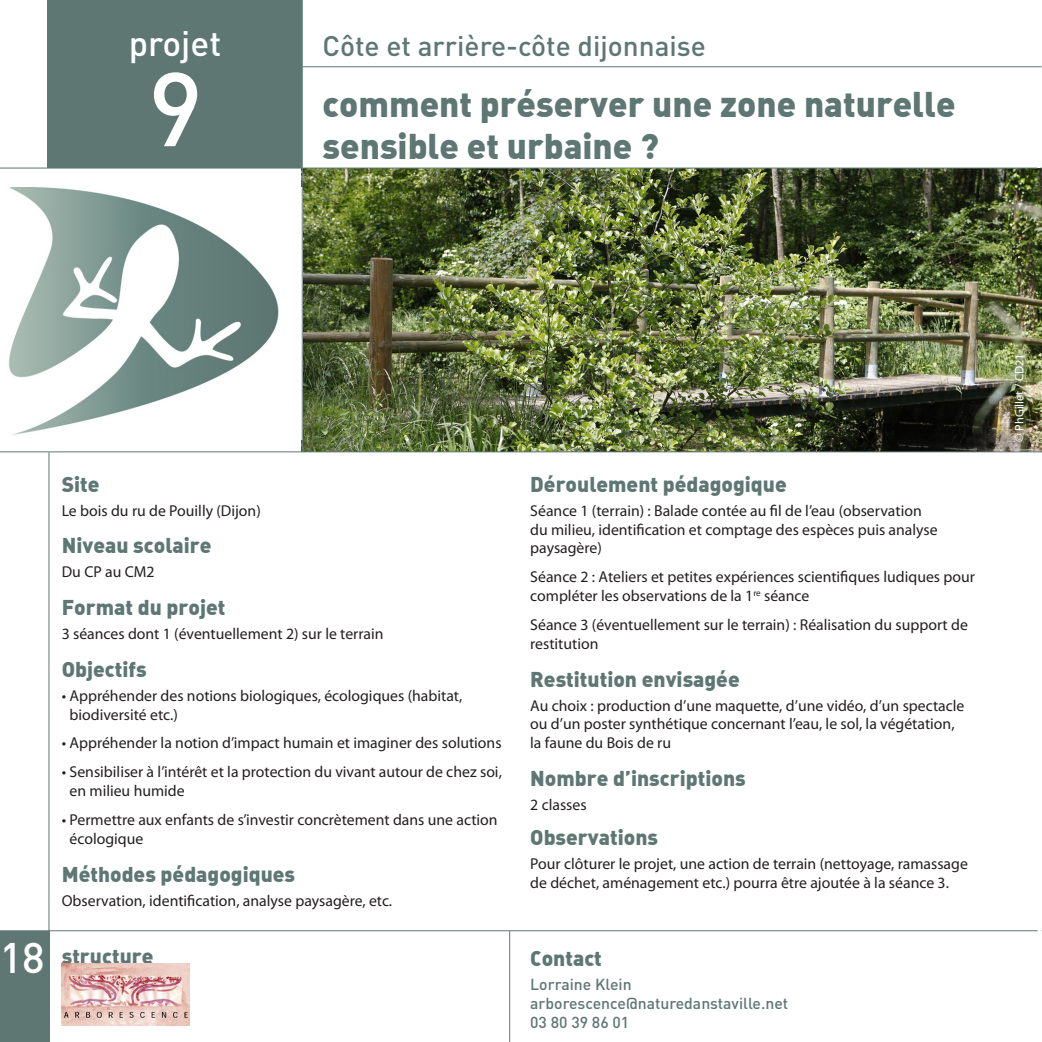
<style>
.page{position:relative;width:1042px;height:1042px;background:#fff}
.page>*{position:absolute;margin:0;border:0;box-sizing:border-box;transform-origin:0 0}
.t1{font:500 102.9px "DIN";color:#fff}
.t2{font:500 42.18px "DIN";color:#fff}
.t3{font:35px/42px "DIN Black Alternate";color:#5e7773}
.t4{font:500 35px "DIN";color:#fff}
.t5{font:500 28px "DIN";color:#5e7773}
.t6{font:21px "DIN Black Alternate";color:#5e7773}
.t7{font:15.75px/18.9px "Myriad Pro";color:#231f20}
.t8{font:500 15.75px/18.9px "DIN";color:#5e7773}
.t9{font:12.25px "Myriad Pro";color:#fff}
</style>
<div class="page">
<img style="left:303px;top:168px;width:739px;height:283px">
<div style="left:48px;top:0;width:254px;height:168px;background:#5e7773"></div>
<img style="left:9px;top:188px;width:293px;height:251px">
<hr style="left:302px;top:66px;width:739px;height:1px;background:#5e7773">
<hr style="left:0;top:451px;width:1042px;height:1px;background:#5e7773">
<hr style="left:0;top:168px;width:1037px;height:1px;background:#5e7773">
<hr style="left:0;top:930px;width:1037px;height:1px;background:#5e7773">
<hr style="left:302px;top:0;width:1px;height:452px;background:#5e7773">
<hr style="left:509px;top:931px;width:1px;height:111px;background:#5e7773">
<img style="left:62px;top:963px;width:127px;height:62px">
<div style="left:0;top:931px;width:49px;height:111px;background:#5e7773"></div>
<hr style="left:49px;top:452px;width:1px;height:590px;background:#5e7773">
<h3 class="t4" style="left:129px;top:21px;width:94px">projet</h3>
<h1 class="t1" style="left:148px;top:43px;width:56px">9</h1>
<h3 class="t5" style="left:322px;top:28px;width:385px">Côte et arrière-côte dijonnaise</h3>
<h3 class="t3" style="left:322px;top:81px;width:635px">comment préserver une zone naturelle sensible et urbaine ?</h3>
<h2 class="t2" style="left:0;top:930px;width:46px">18</h2>
<h3 class="t6" style="left:62px;top:470px;width:39px">Site</h3>
<p class="t7" style="left:62px;top:501px;width:201px">Le bois du ru de Pouilly (Dijon)</p>
<h3 class="t6" style="left:62px;top:532px;width:151px">Niveau scolaire</h3>
<p class="t7" style="left:62px;top:562px;width:94px">Du CP au CM2</p>
<h3 class="t6" style="left:62px;top:593px;width:165px">Format du projet</h3>
<p class="t7" style="left:62px;top:624px;width:323px">3 séances dont 1 (éventuellement 2) sur le terrain</p>
<h3 class="t6" style="left:62px;top:655px;width:86px">Objectifs</h3>
<p class="t7" style="left:70px;top:686px;width:394px;text-indent:-8px">• Appréhender des notions biologiques, écologiques (habitat, biodiversité etc.)</p>
<p class="t7" style="left:62px;top:733px;width:441px">• Appréhender la notion d’impact humain et imaginer des solutions</p>
<p class="t7" style="left:70px;top:762px;width:434px;text-indent:-8px">• Sensibiliser à l’intérêt et la protection du vivant autour de chez soi, en milieu humide</p>
<p class="t7" style="left:70px;top:810px;width:429px;text-indent:-8px">• Permettre aux enfants de s’investir concrètement dans une action écologique</p>
<h3 class="t6" style="left:62px;top:860px;width:235px">Méthodes pédagogiques</h3>
<p class="t7" style="left:62px;top:890px;width:332px">Observation, identification, analyse paysagère, etc.</p>
<h3 class="t6" style="left:62px;top:942px;width:93px">structure</h3>
<h3 class="t6" style="left:530px;top:470px;width:258px">Déroulement pédagogique</h3>
<p class="t7" style="left:530px;top:501px;width:409px">Séance 1 (terrain) : Balade contée au fil de l’eau (observation du milieu, identification et comptage des espèces puis analyse paysagère)</p>
<p class="t7" style="left:530px;top:567px;width:446px">Séance 2 : Ateliers et petites expériences scientifiques ludiques pour compléter les observations de la 1<sup>re</sup> séance</p>
<p class="t7" style="left:530px;top:615px;width:439px">Séance 3 (éventuellement sur le terrain) : Réalisation du support de restitution</p>
<h3 class="t6" style="left:530px;top:665px;width:211px">Restitution envisagée</h3>
<p class="t7" style="left:530px;top:695px;width:436px">Au choix : production d’une maquette, d’une vidéo, d’un spectacle ou d’un poster synthétique concernant l’eau, le sol, la végétation, la faune du Bois de ru</p>
<h3 class="t6" style="left:530px;top:764px;width:217px">Nombre d’inscriptions</h3>
<p class="t7" style="left:530px;top:795px;width:58px">2 classes</p>
<h3 class="t6" style="left:530px;top:823px;width:129px">Observations</h3>
<p class="t7" style="left:530px;top:854px;width:439px">Pour clôturer le projet, une action de terrain (nettoyage, ramassage de déchet, aménagement etc.) pourra être ajoutée à la séance 3.</p>
<h3 class="t6" style="left:530px;top:944px;width:73px">Contact</h3>
<p class="t8" style="left:530px;top:974px;width:259px">Lorraine Klein arborescence@naturedanstaville.net<br>03 80 39 86 01</p>
<p class="t9" style="left:1014px;top:441px;width:92px;rotate:-90deg">© PhGillet / CD21</p>
<p class="t9" style="left:1012px;top:441px;width:90px;rotate:-90deg">© PhGillet / CD21</p>
</div>
